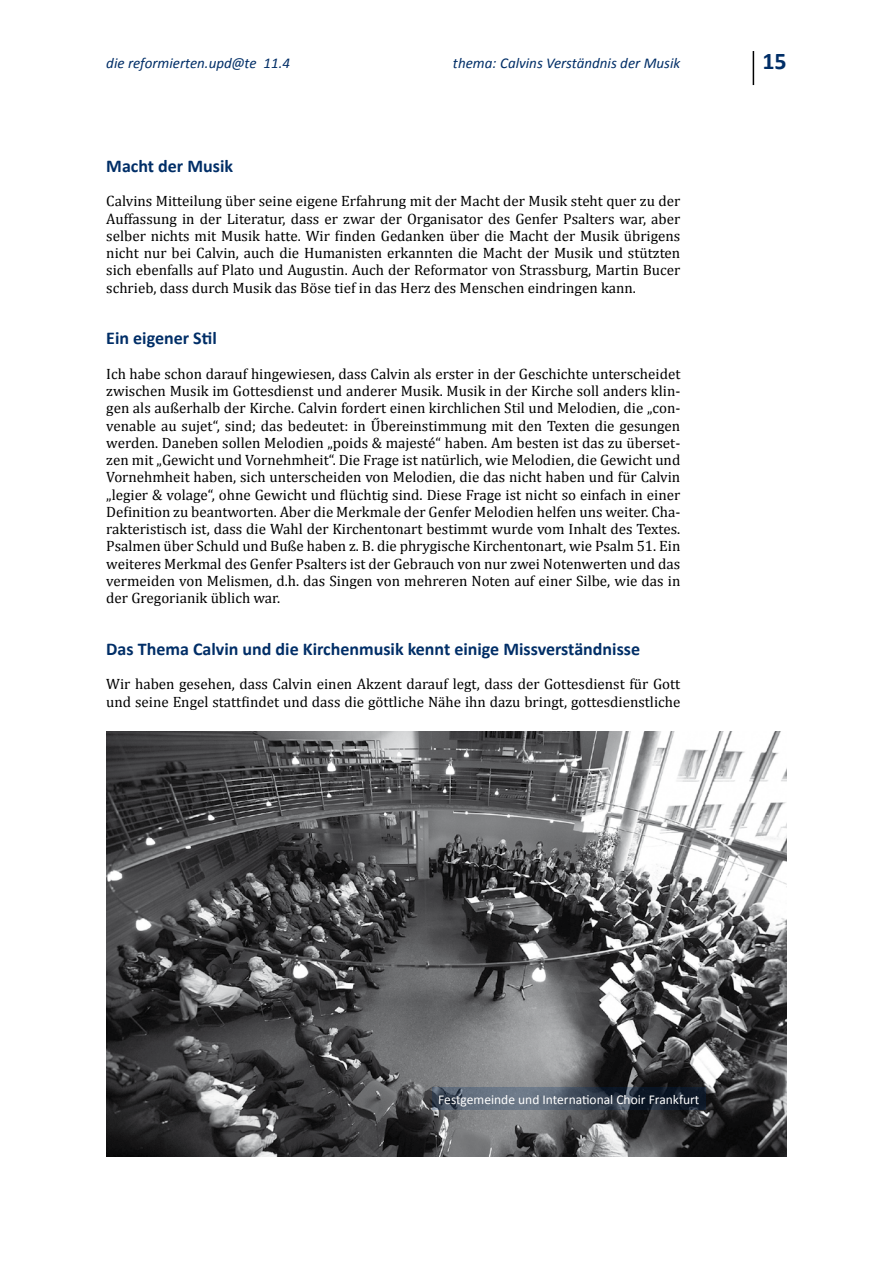
<style>
.page{position:relative;width:893px;height:1263px;background:#fff}
.page>*{position:absolute;margin:0;border:0;box-sizing:border-box;transform-origin:0 0}
.t1{font:700 24px "Calibri";color:#002e67}
.t2{font:700 18px "Calibri";color:#002e67}
.t3{font:15px/17.2px "Cambria";color:#000;text-align:justify}
.t4{font:italic 15px "Calibri";color:#002e67}
.t5{font:13.5px "Calibri";color:#fff}
</style>
<div class="page">
<hr style="left:753px;top:51px;width:1px;height:34px;background:#000">
<img style="left:106px;top:732px;width:681px;height:425px">
<svg style="left:432px;top:1087px;width:274px;height:23px;background:#3f4b5a"></svg>
<p class="t4" style="left:106px;top:54px;width:185px">die reformierten.upd@te 11.4</p>
<p class="t4" style="left:453px;top:54px;width:229px">thema: Calvins Verständnis der Musik</p>
<h1 class="t1" style="left:762px;top:46px;width:26px">15</h1>
<p class="t2" style="left:106px;top:155px;width:128px">Macht der Musik</p>
<p class="t3" style="left:106px;top:192px;width:576px">Calvins Mitteilung über seine eigene Erfahrung mit der Macht der Musik steht quer zu der Auffassung in der Literatur, dass er zwar der Organisator des Genfer Psalters war, aber selber nichts mit Musik hatte. Wir finden Gedanken über die Macht der Musik übrigens nicht nur bei Calvin, auch die Humanisten erkannten die Macht der Musik und stützten sich ebenfalls auf Plato und Augustin. Auch der Reformator von Strassburg, Martin Bucer schrieb, dass durch Musik das Böse tief in das Herz des Menschen eindringen kann.</p>
<p class="t2" style="left:106px;top:327px;width:112px">Ein eigener Stil</p>
<p class="t3" style="left:106px;top:365px;width:576px">Ich habe schon darauf hingewiesen, dass Calvin als erster in der Geschichte unterscheidet zwischen Musik im Gottesdienst und anderer Musik. Musik in der Kirche soll anders klin&shy;gen als außerhalb der Kirche. Calvin fordert einen kirchlichen Stil und Melodien, die „con&shy;venable au sujet“, sind; das bedeutet: in Űbereinstimmung mit den Texten die gesungen werden. Daneben sollen Melodien „poids &amp; majesté“ haben. Am besten ist das zu überset&shy;zen mit „Gewicht und Vornehmheit“. Die Frage ist natürlich, wie Melodien, die Gewicht und Vornehmheit haben, sich unterscheiden von Melodien, die das nicht haben und für Calvin „legier &amp; volage“, ohne Gewicht und flüchtig sind. Diese Frage ist nicht so einfach in einer Definition zu beantworten. Aber die Merkmale der Genfer Melodien helfen uns weiter. Cha&shy;rakteristisch ist, dass die Wahl der Kirchentonart bestimmt wurde vom Inhalt des Textes.<br>Psalmen über Schuld und Buße haben z. B. die phrygische Kirchentonart, wie Psalm 51. Ein weiteres Merkmal des Genfer Psalters ist der Gebrauch von nur zwei Notenwerten und das vermeiden von Melismen, d.h. das Singen von mehreren Noten auf einer Silbe, wie das in der Gregorianik üblich war.</p>
<p class="t2" style="left:106px;top:638px;width:535px">Das Thema Calvin und die Kirchenmusik kennt einige Missverständnisse</p>
<p class="t3" style="left:106px;top:675px;width:576px">Wir haben gesehen, dass Calvin einen Akzent darauf legt, dass der Gottesdienst für Gott und seine Engel stattfindet und dass die göttliche Nähe ihn dazu bringt, gottesdienstliche</p>
<p class="t5" style="left:438px;top:1091px;width:263px">Festgemeinde und International Choir Frankfurt</p>
</div>
